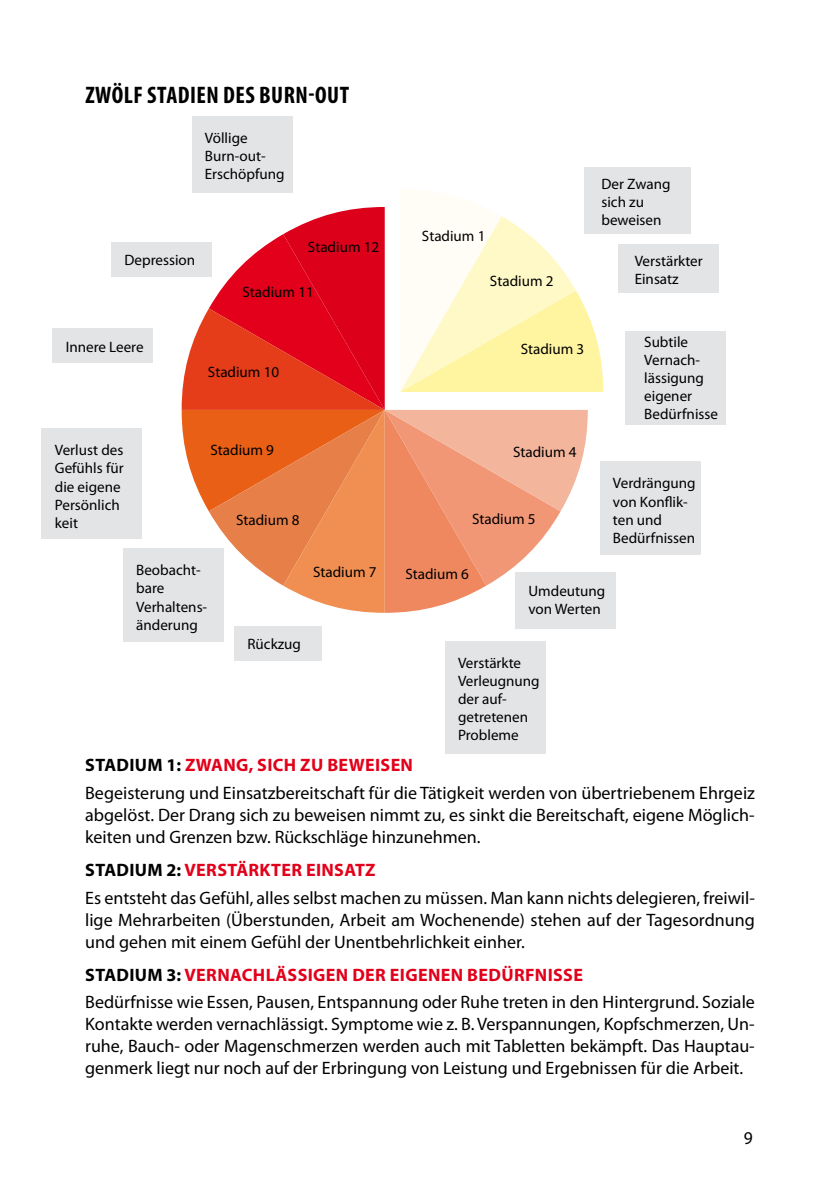
<style>
.page{position:relative;width:840px;height:1191px;background:#fff}
.page>*{position:absolute;margin:0;border:0;box-sizing:border-box;transform-origin:0 0}
.t1{font:700 condensed 24px "Myriad Pro";letter-spacing:.02em;color:#000}
.t2{font:18px/22px "Myriad Pro";color:#000}
.t3{font:15px/18px "Myriad Pro";color:#000}
.s1{font-weight:700}
.s2{font-weight:700;color:#e2001a}
</style>
<div class="page">
<div style="left:624px;top:332px;width:100px;height:93px;background:#e3e4e6"></div>
<svg style="left:181px;top:189px;width:422px;height:424px"></svg>
<div style="left:584px;top:167px;width:106px;height:67px;background:#e3e4e6"></div>
<div style="left:617px;top:244px;width:100px;height:49px;background:#e3e4e6"></div>
<div style="left:599px;top:461px;width:100px;height:94px;background:#e3e4e6"></div>
<div style="left:515px;top:573px;width:100px;height:56px;background:#e3e4e6"></div>
<div style="left:445px;top:641px;width:100px;height:112px;background:#e3e4e6"></div>
<div style="left:234px;top:626px;width:87px;height:34px;background:#e3e4e6"></div>
<div style="left:123px;top:548px;width:100px;height:94px;background:#e3e4e6"></div>
<div style="left:42px;top:428px;width:100px;height:110px;background:#e3e4e6"></div>
<div style="left:53px;top:328px;width:100px;height:35px;background:#e3e4e6"></div>
<div style="left:111px;top:242px;width:100px;height:35px;background:#e3e4e6"></div>
<div style="left:192px;top:116px;width:100px;height:77px;background:#e3e4e6"></div>
<h1 class="t1" style="left:85px;top:82px;width:265px">ZWÖLF STADIEN DES BURN-OUT</h1>
<p class="t3" style="left:205px;top:129px;width:81px">Völlige<br>Burn-out-<br>Erschöpfung</p>
<p class="t3" style="left:124px;top:251px;width:72px">Depression</p>
<p class="t3" style="left:308px;top:239px;width:73px">Stadium 12</p>
<p class="t3" style="left:242px;top:283px;width:73px">Stadium 11</p>
<p class="t3" style="left:66px;top:338px;width:79px">Innere Leere</p>
<p class="t3" style="left:208px;top:363px;width:73px">Stadium 10</p>
<p class="t3" style="left:55px;top:441px;width:70px">Verlust des<br>Gefühls für die eigene<br>Persönlich keit</p>
<p class="t3" style="left:210px;top:441px;width:65px">Stadium 9</p>
<p class="t3" style="left:236px;top:511px;width:65px">Stadium 8</p>
<p class="t3" style="left:421px;top:228px;width:65px">Stadium 1</p>
<p class="t3" style="left:489px;top:272px;width:65px">Stadium 2</p>
<p class="t3" style="left:601px;top:175px;width:71px">Der Zwang sich zu beweisen</p>
<p class="t3" style="left:634px;top:252px;width:70px">Verstärkter<br>Einsatz</p>
<p class="t3" style="left:520px;top:340px;width:65px">Stadium 3</p>
<p class="t3" style="left:512px;top:443px;width:65px">Stadium 4</p>
<p class="t3" style="left:472px;top:510px;width:65px">Stadium 5</p>
<p class="t3" style="left:644px;top:333px;width:75px">Subtile<br>Vernach&shy;lässigung eigener<br>Bedürfnisse</p>
<p class="t3" style="left:612px;top:475px;width:84px">Verdrängung von Konflik&shy;ten und<br>Bedürfnissen</p>
<p class="t3" style="left:136px;top:561px;width:72px">Beobacht&shy;bare<br>Verhaltens&shy;änderung</p>
<p class="t3" style="left:247px;top:635px;width:55px">Rückzug</p>
<p class="t3" style="left:313px;top:563px;width:65px">Stadium 7</p>
<p class="t3" style="left:405px;top:565px;width:65px">Stadium 6</p>
<p class="t3" style="left:528px;top:582px;width:78px">Umdeutung von Werten</p>
<p class="t3" style="left:458px;top:654px;width:83px">Verstärkte<br>Verleugnung der auf&shy;getretenen<br>Probleme</p>
<p class="t2" style="left:85px;top:751px;width:671px;line-height:27.6px"><span class="s1">STADIUM 1:</span> <span class="s2">ZWANG, SICH ZU BEWEISEN<br></span>Begeisterung und Einsatzbereitschaft für die Tätigkeit werden von übertriebenem Ehrgeiz</p>
<p class="t2" style="left:85px;top:804px;width:670px">abgelöst. Der Drang sich zu beweisen nimmt zu, es sinkt die Bereitschaft, eigene Möglich&shy;keiten und Grenzen bzw. Rückschläge hinzunehmen.</p>
<p class="t2" style="left:85px;top:856px;width:671px;line-height:27.6px"><span class="s1">STADIUM 2:</span> <span class="s2">VERSTÄRKTER EINSATZ<br></span>Es entsteht das Gefühl, alles selbst machen zu müssen. Man kann nichts delegieren, freiwil-</p>
<p class="t2" style="left:85px;top:909px;width:670px">lige Mehrarbeiten (Überstunden, Arbeit am Wochenende) stehen auf der Tagesordnung und gehen mit einem Gefühl der Unentbehrlichkeit einher.</p>
<p class="t2" style="left:85px;top:961px;width:671px;line-height:27.6px"><span class="s1">STADIUM 3:</span> <span class="s2">VERNACHLÄSSIGEN DER EIGENEN BEDÜRFNISSE<br></span>Bedürfnisse wie Essen, Pausen, Entspannung oder Ruhe treten in den Hintergrund. Soziale</p>
<p class="t2" style="left:85px;top:1013px;width:670px;text-align:justify">Kontakte werden vernachlässigt. Symptome wie z. B. Verspannungen, Kopfschmerzen, Un&shy;ruhe, Bauch- oder Magenschmerzen werden auch mit Tabletten bekämpft. Das Hauptau&shy;genmerk liegt nur noch auf der Erbringung von Leistung und Ergebnissen für die Arbeit.</p>
<p class="t2" style="left:743px;top:1127px;width:10px">9</p>
</div>
